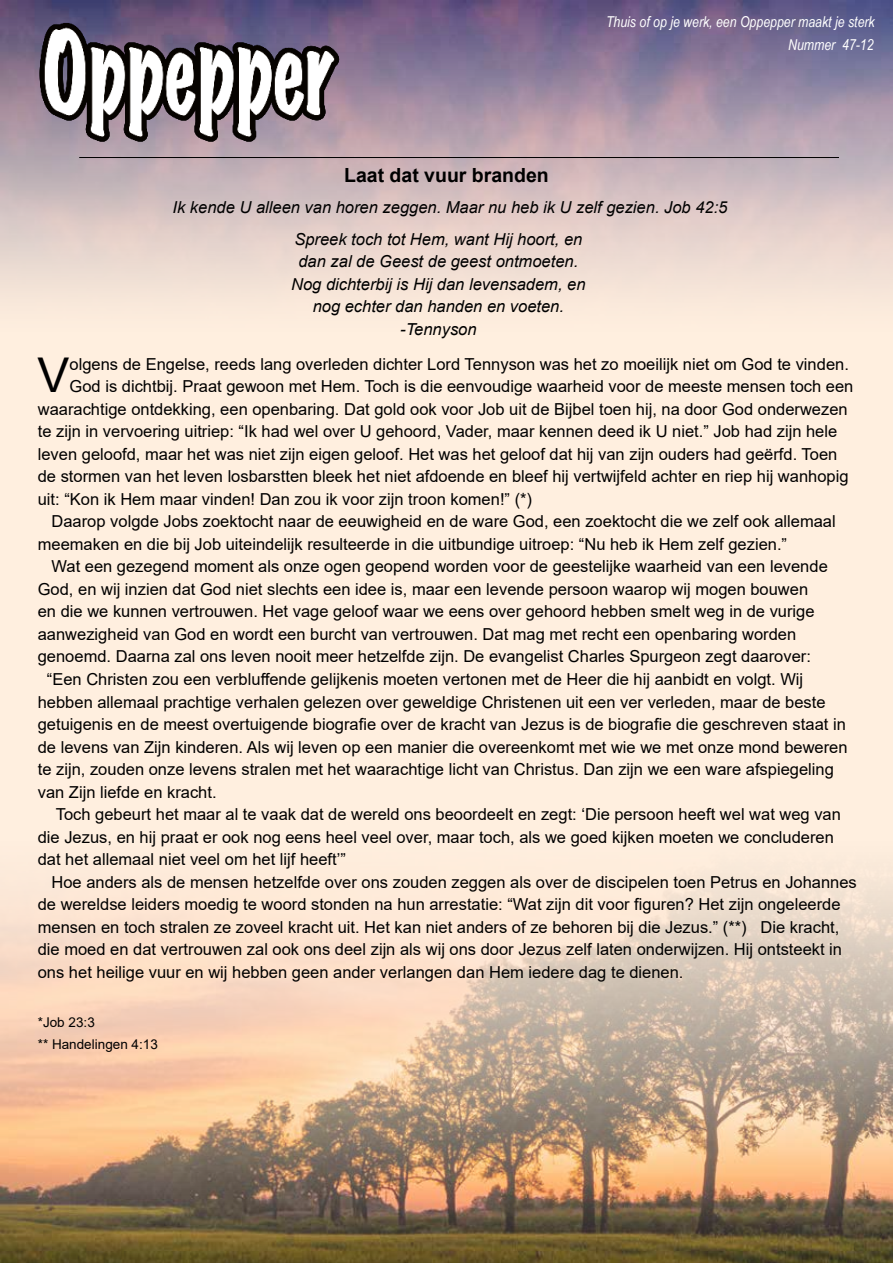
<style>
.page{position:relative;width:893px;height:1263px;background:#ffefdf}
.page>*{position:absolute;margin:0;border:0;box-sizing:border-box;transform-origin:0 0}
.t1{font:48px "Arial";color:#000}
.t2{font:700 19.5px "Arial";color:#000}
.t3{font:16.5px "Arial";color:#000}
.t4{font:italic 16.5px/22.5px "Arial";color:#000}
.t5{font:italic 15px/23.4px "Arial Narrow";color:#fff;text-align:right}
.t6{font:13.5px/22.5px "Arial";color:#000}
</style>
<div class="page">
<img style="left:0;top:880px;width:893px;height:383px">
<img style="left:0;top:0;width:893px;height:294px">
<img style="left:0;top:0;width:409px;height:204px">
<hr style="left:79px;top:157px;width:760px;height:1px;background:#000">
<p class="t2" style="left:344px;top:161px;width:206px">Laat dat vuur branden</p>
<p class="t5" style="left:606px;top:9px;width:270px">Thuis of op je werk, een Oppepper maakt je sterk<br>Nummer 47-12</p>
<p class="t4" style="left:294px;top:192px;width:435px;line-height:31.7px;text-indent:-122px">Ik kende U alleen van horen zeggen. Maar nu heb ik U zelf gezien. Job 42:5<br>Spreek toch tot Hem, want Hij hoort, en</p>
<p class="t4" style="left:291px;top:250px;width:296px;text-align:center">dan zal de Geest de geest ontmoeten.<br>Nog dichterbij is Hij dan levensadem, en nog echter dan handen en voeten. -Tennyson</p>
<h1 class="t1" style="left:38px;top:342px;width:33px">V</h1>
<p class="t3" style="left:70px;top:353px;width:781px">olgens de Engelse, reeds lang overleden dichter Lord Tennyson was het zo moeilijk niet om God te vinden.</p>
<p class="t3" style="left:70px;top:375px;width:785px">God is dichtbij. Praat gewoon met Hem. Toch is die eenvoudige waarheid voor de meeste mensen toch een</p>
<p class="t3" style="left:38px;top:398px;width:811px">waarachtige ontdekking, een openbaring. Dat gold ook voor Job uit de Bijbel toen hij, na door God onderwezen</p>
<p class="t3" style="left:38px;top:420px;width:801px">te zijn in vervoering uitriep: “Ik had wel over U gehoord, Vader, maar kennen deed ik U niet.” Job had zijn hele</p>
<p class="t3" style="left:38px;top:443px;width:801px">leven geloofd, maar het was niet zijn eigen geloof. Het was het geloof dat hij van zijn ouders had geërfd. Toen</p>
<p class="t3" style="left:38px;top:465px;width:812px">de stormen van het leven losbarstten bleek het niet afdoende en bleef hij vertwijfeld achter en riep hij wanhopig</p>
<p class="t3" style="left:38px;top:488px;width:496px">uit: “Kon ik Hem maar vinden! Dan zou ik voor zijn troon komen!” (*)</p>
<p class="t3" style="left:52px;top:510px;width:786px">Daarop volgde Jobs zoektocht naar de eeuwigheid en de ware God, een zoektocht die we zelf ook allemaal</p>
<p class="t3" style="left:38px;top:533px;width:751px">meemaken en die bij Job uiteindelijk resulteerde in die uitbundige uitroep: “Nu heb ik Hem zelf gezien.”</p>
<p class="t3" style="left:52px;top:555px;width:778px">Wat een gezegend moment als onze ogen geopend worden voor de geestelijke waarheid van een levende</p>
<p class="t3" style="left:38px;top:578px;width:772px">God, en wij inzien dat God niet slechts een idee is, maar een levende persoon waarop wij mogen bouwen</p>
<p class="t3" style="left:38px;top:600px;width:778px">en die we kunnen vertrouwen. Het vage geloof waar we eens over gehoord hebben smelt weg in de vurige</p>
<p class="t3" style="left:38px;top:623px;width:760px">aanwezigheid van God en wordt een burcht van vertrouwen. Dat mag met recht een openbaring worden</p>
<p class="t3" style="left:38px;top:645px;width:775px">genoemd. Daarna zal ons leven nooit meer hetzelfde zijn. De evangelist Charles Spurgeon zegt daarover:</p>
<p class="t3" style="left:47px;top:668px;width:758px">“Een Christen zou een verbluffende gelijkenis moeten vertonen met de Heer die hij aanbidt en volgt. Wij</p>
<p class="t3" style="left:38px;top:690px;width:789px">hebben allemaal prachtige verhalen gelezen over geweldige Christenen uit een ver verleden, maar de beste</p>
<p class="t3" style="left:38px;top:713px;width:809px">getuigenis en de meest overtuigende biografie over de kracht van Jezus is de biografie die geschreven staat in</p>
<p class="t3" style="left:38px;top:735px;width:811px">de levens van Zijn kinderen. Als wij leven op een manier die overeenkomt met wie we met onze mond beweren</p>
<p class="t3" style="left:38px;top:758px;width:798px">te zijn, zouden onze levens stralen met het waarachtige licht van Christus. Dan zijn we een ware afspiegeling</p>
<p class="t3" style="left:38px;top:780px;width:180px">van Zijn liefde en kracht.</p>
<p class="t3" style="left:56px;top:803px;width:787px">Toch gebeurt het maar al te vaak dat de wereld ons beoordeelt en zegt: ‘Die persoon heeft wel wat weg van</p>
<p class="t3" style="left:38px;top:825px;width:798px">die Jezus, en hij praat er ook nog eens heel veel over, maar toch, als we goed kijken moeten we concluderen</p>
<p class="t3" style="left:38px;top:848px;width:310px">dat het allemaal niet veel om het lijf heeft’”</p>
<p class="t3" style="left:52px;top:870px;width:807px">Hoe anders als de mensen hetzelfde over ons zouden zeggen als over de discipelen toen Petrus en Johannes</p>
<p class="t3" style="left:38px;top:893px;width:804px">de wereldse leiders moedig te woord stonden na hun arrestatie: “Wat zijn dit voor figuren? Het zijn ongeleerde</p>
<p class="t3" style="left:38px;top:915px;width:803px">mensen en toch stralen ze zoveel kracht uit. Het kan niet anders of ze behoren bij die Jezus.” (**) Die kracht,</p>
<p class="t3" style="left:38px;top:938px;width:806px">die moed en dat vertrouwen zal ook ons deel zijn als wij ons door Jezus zelf laten onderwijzen. Hij ontsteekt in</p>
<p class="t3" style="left:38px;top:960px;width:647px">ons het heilige vuur en wij hebben geen ander verlangen dan Hem iedere dag te dienen.</p>
<p class="t6" style="left:38px;top:1010px;width:122px">*Job 23:3<br>** Handelingen 4:13</p>
</div>
